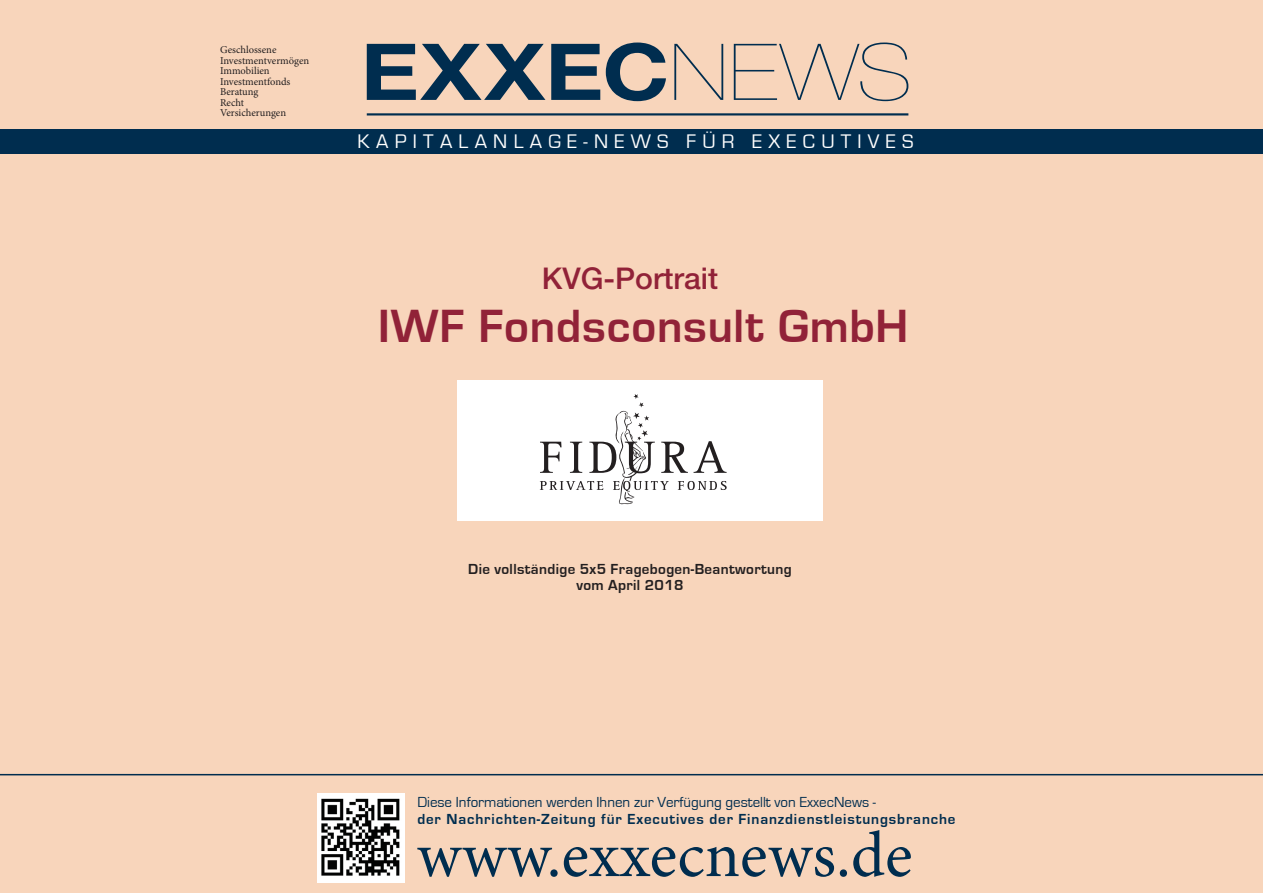
<style>
.page{position:relative;width:1263px;height:893px;background:#f8d5bb}
.page>*{position:absolute;margin:0;border:0;box-sizing:border-box;transform-origin:0 0}
.t1{font:64.8px "Minion Pro";color:#002d4f}
.t2{font:700 48px "Eurostile";letter-spacing:.015em;color:#912238}
.Fliesstext_gew_9_1{font:500 30px "Helvetica Neue LT Pro";color:#912238}
.t3{font:20.25px "Eurostile";letter-spacing:.31em;color:#fff}
.t4{font:700 15px "Eurostile";letter-spacing:.06em;color:#002d4f}
.t5{font:15px "Eurostile";color:#002d4f}
._3_Titel_klein_10_9{font:700 15px "Eurostile";letter-spacing:.025em;color:#231f20}
.t6{font:10.5px/10.5px "Minion Pro";color:#231f20}
</style>
<div class="page">
<svg style="left:367px;top:43px;width:541px;height:58px"></svg>
<hr style="left:367px;top:113px;width:541px;height:2px;background:#002d4f">
<img style="left:318px;top:793px;width:87px;height:90px">
<div style="left:457px;top:380px;width:366px;height:140px;background:#fff"></div>
<svg style="left:540px;top:394px;width:187px;height:110px"></svg>
<div style="left:0;top:129px;width:1263px;height:24px;background:#002d4f"></div>
<hr style="left:0;top:774px;width:1263px;height:1px;background:#002d4f">
<p class="t6" style="left:220px;top:45px;width:91px">Geschlossene<br>Investmentvermögen<br>Immobilien<br>Investmentfonds<br>Beratung<br>Recht<br>Versicherungen</p>
<h3 class="t3" style="left:358px;top:130px;width:557px">KAPITALANLAGE-NEWS FÜR EXECUTIVES</h3>
<p class="Fliesstext_gew_9_1" style="left:542px;top:260px;width:178px">KVG-Portrait</p>
<p class="t2" style="left:378px;top:300px;width:532px">IWF Fondsconsult GmbH</p>
<p class="_3_Titel_klein_10_9" style="left:468px;top:561px;width:325px">Die vollständige 5x5 Fragebogen-Beantwortung</p>
<p class="_3_Titel_klein_10_9" style="left:576px;top:576px;width:109px">vom April 2018</p>
<h3 class="t5" style="left:417px;top:794px;width:460px">Diese Informationen werden Ihnen zur Verfügung gestellt von ExxecNews -</h3>
<h3 class="t4" style="left:417px;top:811px;width:540px">der Nachrichten-Zeitung für Executives der Finanzdienstleistungsbranche</h3>
<h1 class="t1" style="left:417px;top:812px;width:497px">www.exxecnews.de</h1>
</div>
